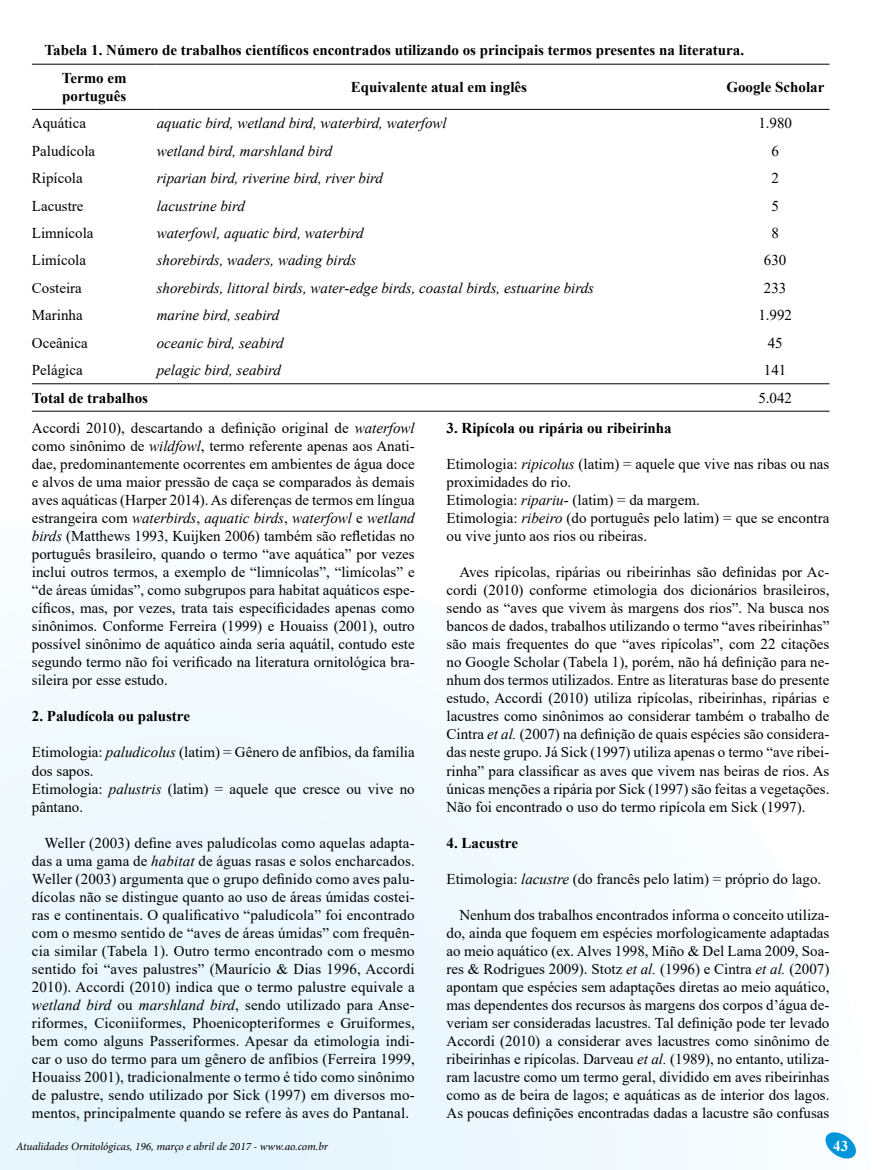
<style>
.page{position:relative;width:872px;height:1170px;background:#fff}
.page>*{position:absolute;margin:0;border:0;box-sizing:border-box;transform-origin:0 0}
.t1{font:15px/18px "Times New Roman";color:#000;text-align:justify}
.t2{font:italic 15px "Times New Roman";color:#000}
.t3{font:700 15px/28px "Times New Roman";color:#000}
.t4{font:700 15px "Times New Roman";color:#fff}
.t5{font:italic 11.25px "Minion Pro";letter-spacing:-.005em;color:#000}
.s1{font-style:italic}
</style>
<div class="page">
<svg style="left:0;top:632px;width:717px;height:537px"></svg>
<svg style="left:825px;top:1132px;width:31px;height:27px"></svg>
<hr style="left:32px;top:64px;width:125px;height:1px;background:#000">
<hr style="left:157px;top:64px;width:564px;height:1px;background:#000">
<hr style="left:721px;top:64px;width:108px;height:1px;background:#000">
<hr style="left:32px;top:109px;width:125px;height:1px;background:#000">
<hr style="left:157px;top:109px;width:564px;height:1px;background:#000">
<hr style="left:721px;top:109px;width:108px;height:1px;background:#000">
<hr style="left:32px;top:383px;width:125px;height:1px;background:#000">
<hr style="left:157px;top:383px;width:564px;height:1px;background:#000">
<hr style="left:721px;top:383px;width:108px;height:1px;background:#000">
<hr style="left:32px;top:411px;width:125px;height:1px;background:#000">
<hr style="left:157px;top:411px;width:564px;height:1px;background:#000">
<hr style="left:721px;top:411px;width:108px;height:1px;background:#000">
<p class="t3" style="left:62px;top:35px;width:684px;text-indent:-17px">Tabela 1. Número de trabalhos científicos encontrados utilizando os principais termos presentes na literatura.<br>Termo em</p>
<p class="t3" style="left:62px;top:81px;width:66px">português</p>
<p class="t3" style="left:351px;top:72px;width:178px">Equivalente atual em inglês</p>
<p class="t3" style="left:726px;top:72px;width:99px">Google Scholar</p>
<p class="t1" style="left:32px;top:114px;width:56px">Aquática</p>
<p class="t2" style="left:157px;top:113px;width:292px">aquatic bird, wetland bird, waterbird, waterfowl</p>
<p class="t1" style="left:758px;top:114px;width:35px">1.980</p>
<p class="t1" style="left:32px;top:141px;width:65px">Paludícola</p>
<p class="t2" style="left:157px;top:140px;width:177px">wetland bird, marshland bird</p>
<p class="t1" style="left:771px;top:141px;width:9px">6</p>
<p class="t1" style="left:32px;top:169px;width:52px">Ripícola</p>
<p class="t2" style="left:157px;top:168px;width:228px">riparian bird, riverine bird, river bird</p>
<p class="t1" style="left:771px;top:169px;width:9px">2</p>
<p class="t1" style="left:32px;top:196px;width:53px">Lacustre</p>
<p class="t2" style="left:157px;top:195px;width:90px">lacustrine bird</p>
<p class="t1" style="left:771px;top:196px;width:9px">5</p>
<p class="t1" style="left:32px;top:223px;width:63px">Limnícola</p>
<p class="t2" style="left:157px;top:223px;width:208px">waterfowl, aquatic bird, waterbird</p>
<p class="t1" style="left:771px;top:223px;width:9px">8</p>
<p class="t1" style="left:32px;top:251px;width:56px">Limícola</p>
<p class="t2" style="left:157px;top:250px;width:201px">shorebirds, waders, wading birds</p>
<p class="t1" style="left:764px;top:251px;width:24px">630</p>
<p class="t1" style="left:32px;top:278px;width:51px">Costeira</p>
<p class="t2" style="left:157px;top:277px;width:439px">shorebirds, littoral birds, water-edge birds, coastal birds, estuarine birds</p>
<p class="t1" style="left:764px;top:278px;width:24px">233</p>
<p class="t1" style="left:32px;top:306px;width:52px">Marinha</p>
<p class="t2" style="left:157px;top:305px;width:124px">marine bird, seabird</p>
<p class="t1" style="left:758px;top:306px;width:35px">1.992</p>
<p class="t1" style="left:32px;top:333px;width:57px">Oceânica</p>
<p class="t2" style="left:157px;top:332px;width:128px">oceanic bird, seabird</p>
<p class="t1" style="left:767px;top:333px;width:16px">45</p>
<p class="t1" style="left:32px;top:361px;width:52px">Pelágica</p>
<p class="t2" style="left:157px;top:360px;width:126px">pelagic bird, seabird</p>
<p class="t1" style="left:764px;top:361px;width:24px">141</p>
<p class="t3" style="left:32px;top:383px;width:118px">Total de trabalhos</p>
<p class="t1" style="left:758px;top:388px;width:35px">5.042</p>
<p class="t1" style="left:32px;top:419px;width:384px">Accordi 2010), descartando a definição original de <span class="s1">waterfowl </span>como sinônimo de <span class="s1">wildfowl</span>, termo referente apenas aos Anati&shy;dae, predominantemente ocorrentes em ambientes de água doce e alvos de uma maior pressão de caça se comparados às demais aves aquáticas (Harper 2014). As diferenças de termos em língua estrangeira com <span class="s1">waterbirds</span>, <span class="s1">aquatic birds</span>, <span class="s1">waterfowl</span> e <span class="s1">wetland birds</span> (Matthews 1993, Kuijken 2006) também são refletidas no português brasileiro, quando o termo “ave aquática” por vezes inclui outros termos, a exemplo de “limnícolas”, “limícolas” e “de áreas úmidas”, como subgrupos para habitat aquáticos espe&shy;cíficos, mas, por vezes, trata tais especificidades apenas como sinônimos. Conforme Ferreira (1999) e Houaiss (2001), outro possível sinônimo de aquático ainda seria aquátil, contudo este segundo termo não foi verificado na literatura ornitológica bra&shy;sileira por esse estudo.</p>
<p class="t3" style="left:32px;top:702px;width:160px">2. Paludícola ou palustre</p>
<p class="t1" style="left:32px;top:743px;width:384px;text-align:left">Etimologia: <span class="s1">paludicolus</span> (latim) = Gênero de anfíbios, da família dos sapos.<br>Etimologia: <span class="s1">palustris</span> (latim) = aquele que cresce ou vive no pântano.</p>
<p class="t1" style="left:32px;top:833px;width:384px;text-indent:13px">Weller (2003) define aves paludícolas como aquelas adapta&shy;das a uma gama de <span class="s1">habitat</span> de águas rasas e solos encharcados.<br>Weller (2003) argumenta que o grupo definido como aves palu&shy;dícolas não se distingue quanto ao uso de áreas úmidas costei&shy;ras e continentais. O qualificativo “paludícola” foi encontrado com o mesmo sentido de “aves de áreas úmidas” com frequên&shy;cia similar (Tabela 1). Outro termo encontrado com o mesmo sentido foi “aves palustres” (Maurício &amp; Dias 1996, Accordi 2010). Accordi (2010) indica que o termo palustre equivale a <span class="s1">wetland bird</span> ou <span class="s1">marshland bird</span>, sendo utilizado para Anse&shy;riformes, Ciconiiformes, Phoenicopteriformes e Gruiformes, bem como alguns Passeriformes. Apesar da etimologia indi&shy;car o uso do termo para um gênero de anfíbios (Ferreira 1999, Houaiss 2001), tradicionalmente o termo é tido como sinônimo de palustre, sendo utilizado por Sick (1997) em diversos mo&shy;mentos, principalmente quando se refere às aves do Pantanal.</p>
<p class="t3" style="left:446px;top:414px;width:227px">3. Ripícola ou ripária ou ribeirinha</p>
<p class="t1" style="left:446px;top:455px;width:384px;text-align:left">Etimologia: <span class="s1">ripicolus</span> (latim) = aquele que vive nas ribas ou nas proximidades do rio.<br>Etimologia: <span class="s1">ripariu-</span> (latim) = da margem.<br>Etimologia: <span class="s1">ribeiro</span> (do português pelo latim) = que se encontra ou vive junto aos rios ou ribeiras.</p>
<p class="t1" style="left:446px;top:563px;width:384px;text-indent:13px">Aves ripícolas, ripárias ou ribeirinhas são definidas por Ac&shy;cordi (2010) conforme etimologia dos dicionários brasileiros, sendo as “aves que vivem às margens dos rios”. Na busca nos bancos de dados, trabalhos utilizando o termo “aves ribeirinhas” são mais frequentes do que “aves ripícolas”, com 22 citações no Google Scholar (Tabela 1), porém, não há definição para ne&shy;nhum dos termos utilizados. Entre as literaturas base do presente estudo, Accordi (2010) utiliza ripícolas, ribeirinhas, ripárias e lacustres como sinônimos ao considerar também o trabalho de Cintra <span class="s1">et al.</span> (2007) na definição de quais espécies são considera&shy;das neste grupo. Já Sick (1997) utiliza apenas o termo “ave ribei&shy;rinha” para classificar as aves que vivem nas beiras de rios. As únicas menções a ripária por Sick (1997) são feitas a vegetações.<br>Não foi encontrado o uso do termo ripícola em Sick (1997).</p>
<p class="t3" style="left:446px;top:828px;width:73px">4. Lacustre</p>
<p class="t1" style="left:446px;top:869px;width:376px">Etimologia: <span class="s1">lacustre</span> (do francês pelo latim) = próprio do lago.</p>
<p class="t1" style="left:446px;top:905px;width:384px;text-indent:13px">Nenhum dos trabalhos encontrados informa o conceito utiliza&shy;do, ainda que foquem em espécies morfologicamente adaptadas ao meio aquático (ex. Alves 1998, Miño &amp; Del Lama 2009, Soa&shy;res &amp; Rodrigues 2009). Stotz <span class="s1">et al.</span> (1996) e Cintra <span class="s1">et al.</span> (2007) apontam que espécies sem adaptações diretas ao meio aquático, mas dependentes dos recursos às margens dos corpos d’água de&shy;veriam ser consideradas lacustres. Tal definição pode ter levado Accordi (2010) a considerar aves lacustres como sinônimo de ribeirinhas e ripícolas. Darveau <span class="s1">et al.</span> (1989), no entanto, utiliza&shy;ram lacustre como um termo geral, dividido em aves ribeirinhas como as de beira de lagos; e aquáticas as de interior dos lagos.<br>As poucas definições encontradas dadas a lacustre são confusas</p>
<p class="t5" style="left:16px;top:1138px;width:313px">Atualidades Ornitológicas, 196, março e abril de 2017 - www.ao.com.br</p>
<p class="t4" style="left:833px;top:1134px;width:16px">43</p>
</div>
